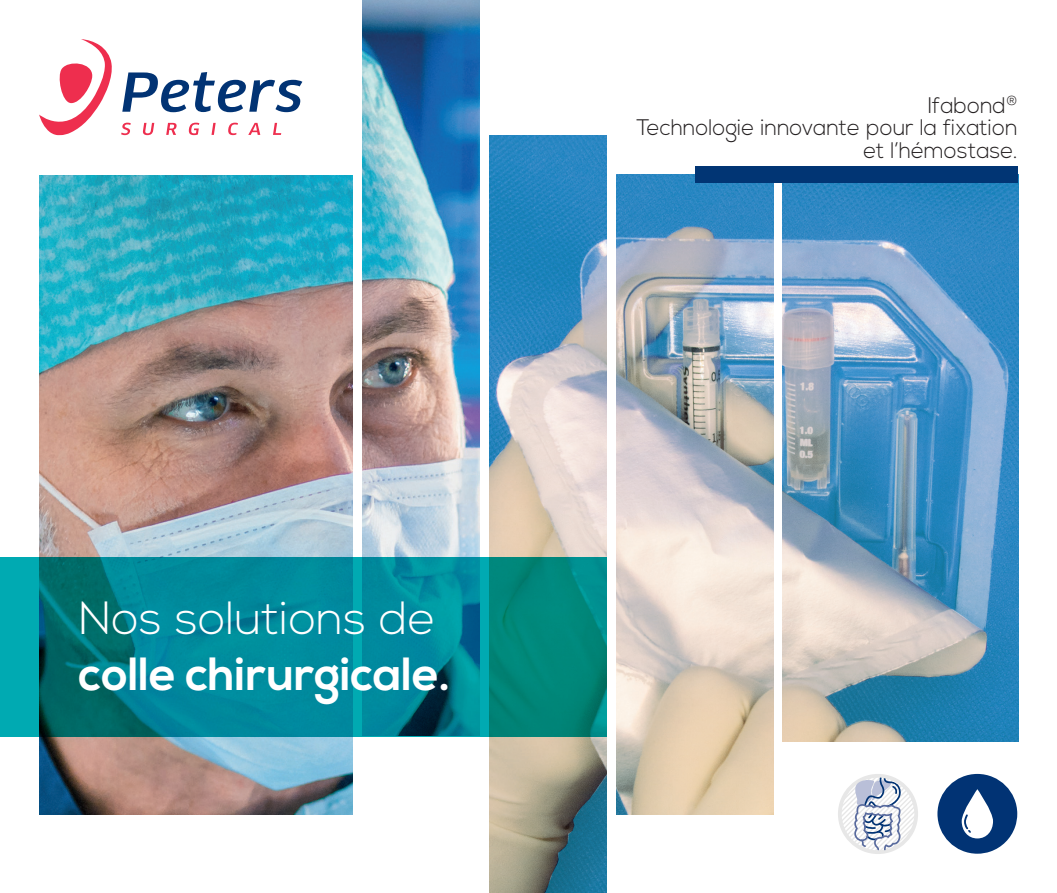
<style>
.page{position:relative;width:1057px;height:893px;background:#fff}
.page>*{position:absolute;margin:0;border:0;box-sizing:border-box;transform-origin:0 0}
.t1{font:700 46.5px "Nexa";color:#fff}
.t2{font:300 46.5px "Nexa";color:#fff}
.t3{font:300 22.5px/22.5px "Nexa";color:#231f20;text-align:right}
</style>
<div class="page">
<img style="left:362px;top:0;width:117px;height:557px">
<img style="left:39px;top:175px;width:313px;height:639px">
<img style="left:489px;top:135px;width:118px;height:758px">
<img style="left:782px;top:183px;width:236px;height:558px">
<img style="left:617px;top:175px;width:156px;height:639px">
<div style="left:695px;top:167px;width:323px;height:16px;background:#013574"></div>
<svg style="left:0;top:557px;width:607px;height:179px;background:#00858e"></svg>
<svg style="left:121px;top:123px;width:10px;height:12px"></svg>
<svg style="left:143px;top:123px;width:11px;height:12px"></svg>
<svg style="left:166px;top:123px;width:11px;height:12px"></svg>
<svg style="left:211px;top:123px;width:5px;height:12px"></svg>
<svg style="left:228px;top:123px;width:10px;height:12px"></svg>
<svg style="left:248px;top:123px;width:12px;height:12px"></svg>
<svg style="left:273px;top:123px;width:8px;height:12px"></svg>
<svg style="left:39px;top:39px;width:73px;height:97px"></svg>
<svg style="left:189px;top:123px;width:10px;height:12px"></svg>
<svg style="left:122px;top:72px;width:180px;height:40px"></svg>
<svg style="left:937px;top:774px;width:80px;height:80px"></svg>
<svg style="left:838px;top:774px;width:80px;height:80px"></svg>
<h1 class="t2" style="left:79px;top:592px;width:358px">Nos solutions de</h1>
<h1 class="t1" style="left:79px;top:647px;width:373px">colle chirurgicale.</h1>
<p class="t3" style="left:636px;top:95px;width:383px">Ifabond<sup>®<br></sup>Technologie innovante pour la fixation et l’hémostase.</p>
</div>
